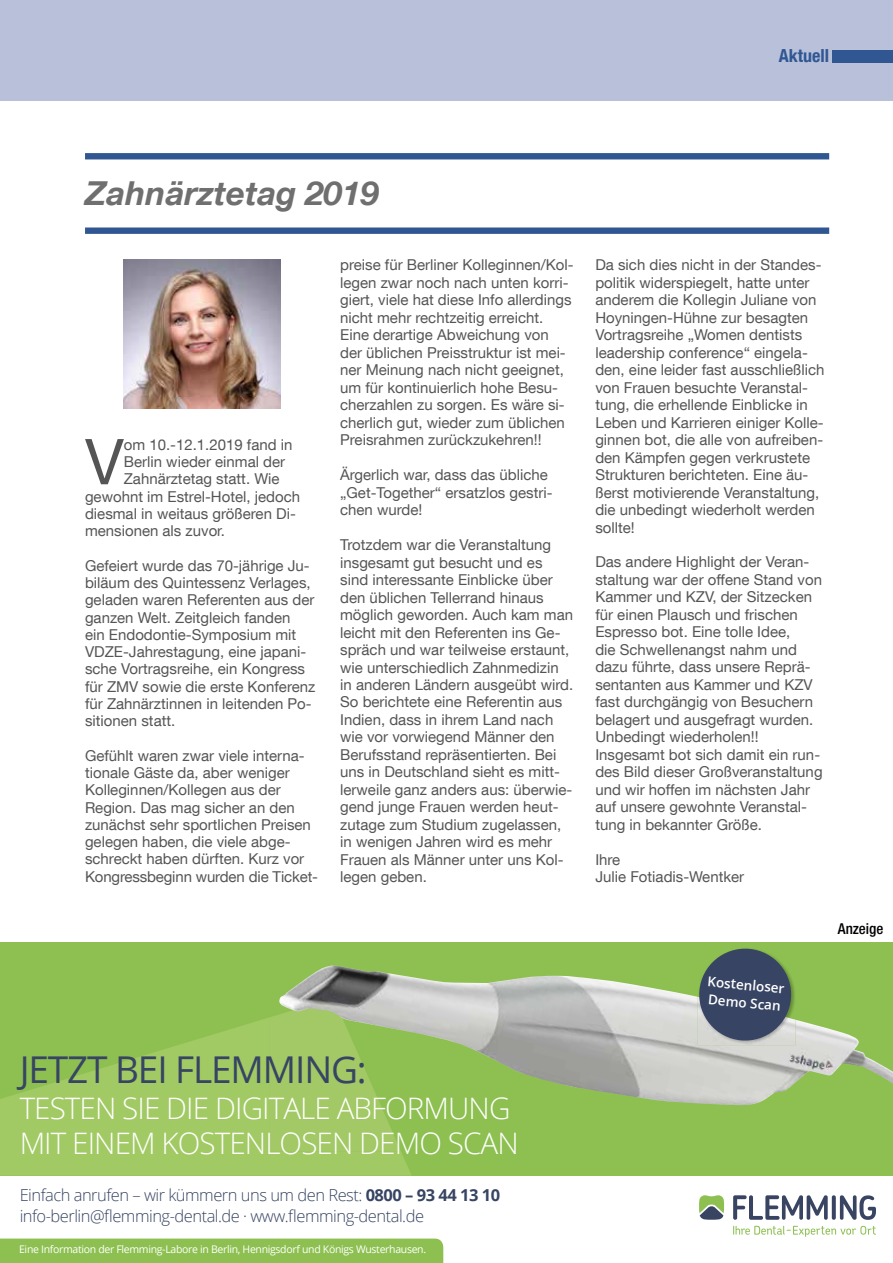
<style>
.page{position:relative;width:893px;height:1263px;background:#fff}
.page>*{position:absolute;margin:0;border:0;box-sizing:border-box;transform-origin:0 0}
.t1{font:63.3px "Helvetica Neue LT Com";color:#555}
.t2{font:36.9px "Open Sans";letter-spacing:-.03em;color:#374463}
.t3{font:italic 700 33px "Helvetica Neue LT Com";color:#6f6f6f}
.t4{font:300 29.55px/35.5px "Open Sans";letter-spacing:-.03em;color:#fff}
.t5{font:700 condensed 18px "Helvetica Neue LT Com";color:#315793}
.t6{font:300 16.5px/21px "Open Sans";letter-spacing:-.03em;color:#374463}
.t7{font:15px/17.5px "Helvetica Neue LT Com";color:#555}
.t8{font:500 condensed 15px "Helvetica Neue LT Com";color:#000}
.t9{font:600 13.5px/18px "Open Sans";color:#fff}
.t10{font:10.5px "Open Sans";letter-spacing:-.03em;color:#fff}
.s1{font-weight:700}
</style>
<div class="page">
<div style="left:0;top:0;width:893px;height:100px;background:#b8c0da"></div>
<div style="left:833px;top:50px;width:60px;height:12px;background:#315793"></div>
<div style="left:0;top:942px;width:893px;height:233px;background:#8dc051"></div>
<svg style="left:0;top:1018px;width:411px;height:157px;fill:#a2ca64"></svg>
<svg style="left:269px;top:1015px;width:132px;height:136px;background:#a0c863"></svg>
<img style="left:279px;top:965px;width:614px;height:140px">
<svg style="left:733px;top:1195px;width:143px;height:25px"></svg>
<svg style="left:733px;top:1226px;width:143px;height:11px"></svg>
<svg style="left:699px;top:1195px;width:25px;height:25px"></svg>
<img style="left:793px;top:965px;width:3px;height:32px">
<img style="left:698px;top:997px;width:98px;height:48px">
<svg style="left:697px;top:948px;width:96px;height:94px;background:#56666d"></svg>
<div style="left:0;top:1238px;width:443px;height:25px;background:#8dc051"></div>
<div style="left:85px;top:153px;width:744px;height:6px;background:#315793"></div>
<div style="left:85px;top:227px;width:744px;height:7px;background:#315793"></div>
<img style="left:124px;top:259px;width:156px;height:149px">
<p class="t5" style="left:779px;top:45px;width:52px">Aktuell</p>
<h3 class="t3" style="left:85px;top:173px;width:295px">Zahnärztetag 2019</h3>
<h1 class="t1" style="left:85px;top:423px;width:40px">V</h1>
<p class="t7" style="left:124px;top:435px;width:170px">om 10.-12.1.2019 fand in</p>
<p class="t7" style="left:124px;top:453px;width:163px">Berlin wieder einmal der</p>
<p class="t7" style="left:124px;top:470px;width:157px">Zahnärztetag statt. Wie</p>
<p class="t7" style="left:85px;top:487px;width:217px">gewohnt im Estrel-Hotel, jedoch</p>
<p class="t7" style="left:85px;top:504px;width:212px">diesmal in weitaus größeren Di-</p>
<p class="t7" style="left:85px;top:522px;width:142px">mensionen als zuvor.</p>
<p class="t7" style="left:85px;top:556px;width:232px">Gefeiert wurde das 70-jährige Ju&shy;biläum des Quintessenz Verlages, geladen waren Referenten aus der ganzen Welt. Zeitgleich fanden<br>ein Endodontie-Symposium mit<br>VDZE-Jahrestagung, eine japani&shy;sche Vortragsreihe, ein Kongress für ZMV sowie die erste Konferenz für Zahnärztinnen in leitenden Po&shy;sitionen statt.</p>
<p class="t7" style="left:85px;top:746px;width:233px">Gefühlt waren zwar viele interna&shy;tionale Gäste da, aber weniger<br>Kolleginnen/Kollegen aus der<br>Region. Das mag sicher an den zunächst sehr sportlichen Preisen gelegen haben, die viele abge&shy;schreckt haben dürften. Kurz vor<br>Kongressbeginn wurden die Ticket-</p>
<p class="t7" style="left:340px;top:256px;width:235px">preise für Berliner Kolleginnen/Kol&shy;legen zwar noch nach unten korri&shy;giert, viele hat diese Info allerdings nicht mehr rechtzeitig erreicht.<br>Eine derartige Abweichung von der üblichen Preisstruktur ist mei&shy;ner Meinung nach nicht geeignet, um für kontinuierlich hohe Besu&shy;cherzahlen zu sorgen. Es wäre si&shy;cherlich gut, wieder zum üblichen Preisrahmen zurückzukehren!!</p>
<p class="t7" style="left:340px;top:466px;width:214px">Ärgerlich war, dass das übliche „Get-Together“ ersatzlos gestri&shy;chen wurde!</p>
<p class="t7" style="left:340px;top:536px;width:235px">Trotzdem war die Veranstaltung insgesamt gut besucht und es sind interessante Einblicke über den üblichen Tellerrand hinaus möglich geworden. Auch kam man leicht mit den Referenten ins Ge&shy;spräch und war teilweise erstaunt, wie unterschiedlich Zahnmedizin in anderen Ländern ausgeübt wird.<br>So berichtete eine Referentin aus<br>Indien, dass in ihrem Land nach wie vor vorwiegend Männer den<br>Berufsstand repräsentierten. Bei uns in Deutschland sieht es mitt&shy;lerweile ganz anders aus: überwie&shy;gend junge Frauen werden heut&shy;zutage zum Studium zugelassen, in wenigen Jahren wird es mehr<br>Frauen als Männer unter uns Kol&shy;legen geben.</p>
<h2 class="t2" style="left:20px;top:1045px;width:349px">JETZT BEI FLEMMING:</h2>
<h3 class="t4" style="left:20px;top:1090px;width:501px">TESTEN SIE DIE DIGITALE ABFORMUNG<br>MIT EINEM KOSTENLOSEN DEMO SCAN</h3>
<p class="t6" style="left:20px;top:1184px;width:482px">Einfach anrufen – wir kümmern uns um den Rest: <span class="s1">0800 – 93 44 13 10 </span>info-berlin@flemming-dental.de · www.flemming-dental.de</p>
<p class="t10" style="left:19px;top:1242px;width:409px">Eine Information der Flemming-Labore in Berlin, Hennigsdorf und Königs Wusterhausen.</p>
<p class="t7" style="left:595px;top:256px;width:231px">Da sich dies nicht in der Standes&shy;politik widerspiegelt, hatte unter anderem die Kollegin Juliane von<br>Hoyningen-Hühne zur besagten<br>Vortragsreihe „Women dentists leadership conference“ eingela&shy;den, eine leider fast ausschließlich von Frauen besuchte Veranstal&shy;tung, die erhellende Einblicke in<br>Leben und Karrieren einiger Kolle&shy;ginnen bot, die alle von aufreiben&shy;den Kämpfen gegen verkrustete<br>Strukturen berichteten. Eine äu&shy;ßerst motivierende Veranstaltung, die unbedingt wiederholt werden sollte!</p>
<p class="t7" style="left:595px;top:553px;width:229px">Das andere Highlight der Veran&shy;staltung war der offene Stand von<br>Kammer und KZV, der Sitzecken für einen Plausch und frischen<br>Espresso bot. Eine tolle Idee,<br>die Schwellenangst nahm und dazu führte, dass unsere Reprä&shy;sentanten aus Kammer und KZV fast durchgängig von Besuchern belagert und ausgefragt wurden.<br>Unbedingt wiederholen!!<br>Insgesamt bot sich damit ein run&shy;des Bild dieser Großveranstaltung und wir hoffen im nächsten Jahr auf unsere gewohnte Veranstal&shy;tung in bekannter Größe.</p>
<p class="t7" style="left:595px;top:850px;width:150px">Ihre<br>Julie Fotiadis-Wentker</p>
<p class="t8" style="left:838px;top:919px;width:47px">Anzeige</p>
<p class="t9" style="left:708px;top:972px;width:79px;rotate:5deg">Kostenloser<br>Demo Scan</p>
</div>
